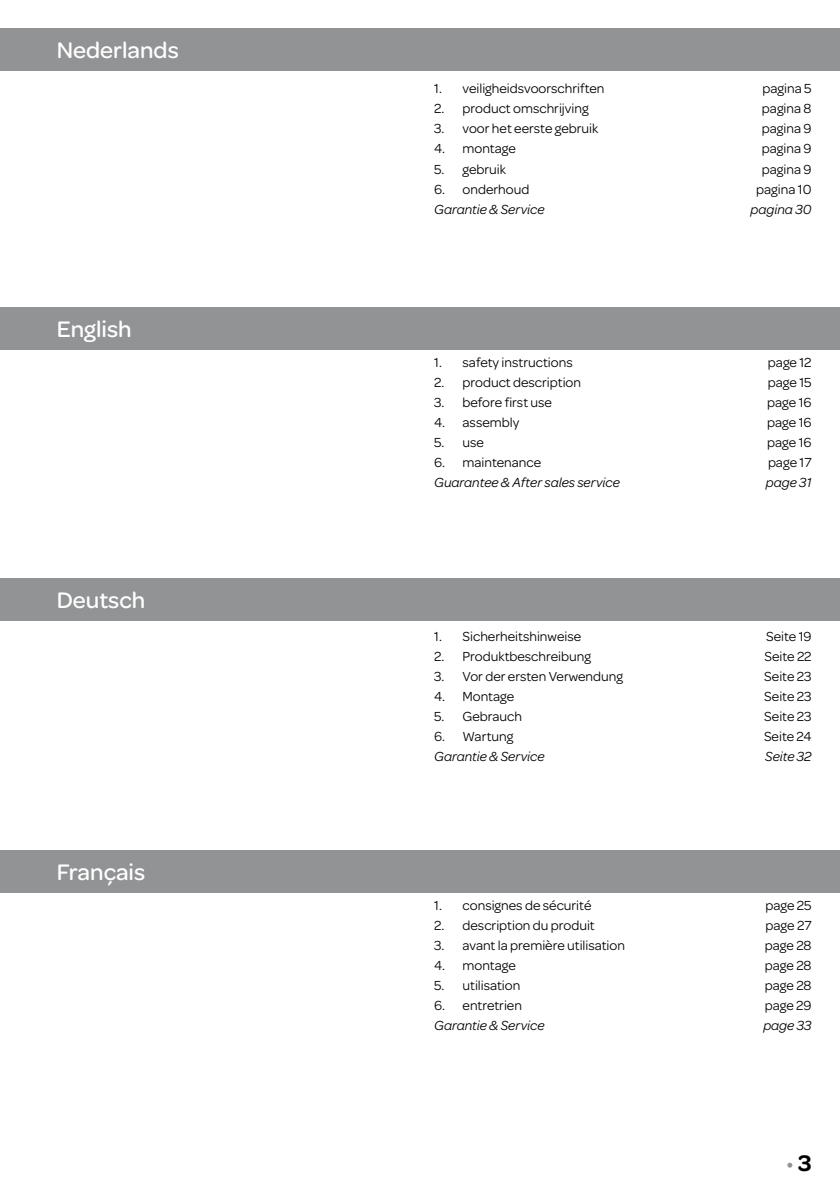
<style>
.page{position:relative;width:840px;height:1191px;background:#fff}
.page>*{position:absolute;margin:0;border:0;box-sizing:border-box;transform-origin:0 0}
.t1{font:500 24px "Omnes";color:#fff}
.t2{font:24px "Omnes";color:#929395}
.t3{font:14px "Omnes";color:#000}
.t4{font:italic 14px "Omnes";color:#000}
.s1{font-weight:600;color:#000}
</style>
<div class="page">
<div style="left:0;top:28px;width:839px;height:43px;background:#929395"></div>
<div style="left:0;top:308px;width:839px;height:42px;background:#929395"></div>
<div style="left:0;top:578px;width:839px;height:43px;background:#929395"></div>
<div style="left:0;top:850px;width:839px;height:43px;background:#929395"></div>
<h1 class="t1" style="left:57px;top:33px;width:123px">Nederlands</h1>
<h1 class="t1" style="left:57px;top:313px;width:76px">English</h1>
<h1 class="t1" style="left:57px;top:583px;width:90px">Deutsch</h1>
<h1 class="t1" style="left:57px;top:855px;width:90px">Français</h1>
<p class="t3" style="left:434px;top:79px;width:172px">1. veiligheidsvoorschriften</p>
<p class="t3" style="left:762px;top:79px;width:51px">pagina 5</p>
<p class="t3" style="left:434px;top:99px;width:156px">2. product omschrijving</p>
<p class="t3" style="left:761px;top:99px;width:51px">pagina 8</p>
<p class="t3" style="left:434px;top:119px;width:165px">3. voor het eerste gebruik</p>
<p class="t3" style="left:761px;top:119px;width:51px">pagina 9</p>
<p class="t3" style="left:434px;top:139px;width:83px">4. montage</p>
<p class="t3" style="left:761px;top:139px;width:51px">pagina 9</p>
<p class="t3" style="left:434px;top:159px;width:73px">5. gebruik</p>
<p class="t3" style="left:761px;top:159px;width:51px">pagina 9</p>
<p class="t3" style="left:434px;top:179px;width:97px">6. onderhoud</p>
<p class="t3" style="left:755px;top:179px;width:57px">pagina 10</p>
<p class="t4" style="left:434px;top:200px;width:112px">Garantie &amp; Service</p>
<p class="t4" style="left:750px;top:200px;width:62px">pagina 30</p>
<p class="t3" style="left:434px;top:353px;width:140px">1. safety instructions</p>
<p class="t3" style="left:767px;top:353px;width:45px">page 12</p>
<p class="t3" style="left:434px;top:373px;width:148px">2. product description</p>
<p class="t3" style="left:767px;top:373px;width:45px">page 15</p>
<p class="t3" style="left:434px;top:393px;width:119px">3. before first use</p>
<p class="t3" style="left:766px;top:393px;width:46px">page 16</p>
<p class="t3" style="left:434px;top:413px;width:87px">4. assembly</p>
<p class="t3" style="left:766px;top:413px;width:46px">page 16</p>
<p class="t3" style="left:434px;top:433px;width:51px">5. use</p>
<p class="t3" style="left:766px;top:433px;width:46px">page 16</p>
<p class="t3" style="left:434px;top:453px;width:109px">6. maintenance</p>
<p class="t3" style="left:767px;top:453px;width:45px">page 17</p>
<p class="t4" style="left:434px;top:473px;width:187px">Guarantee &amp; After sales service</p>
<p class="t4" style="left:765px;top:473px;width:47px">page 31</p>
<p class="t3" style="left:434px;top:626px;width:148px">1. Sicherheitshinweise</p>
<p class="t3" style="left:765px;top:626px;width:47px">Seite 19</p>
<p class="t3" style="left:434px;top:646px;width:158px">2. Produktbeschreibung</p>
<p class="t3" style="left:764px;top:646px;width:49px">Seite 22</p>
<p class="t3" style="left:434px;top:666px;width:190px">3. Vor der ersten Verwendung</p>
<p class="t3" style="left:763px;top:666px;width:49px">Seite 23</p>
<p class="t3" style="left:434px;top:686px;width:81px">4. Montage</p>
<p class="t3" style="left:763px;top:686px;width:49px">Seite 23</p>
<p class="t3" style="left:434px;top:706px;width:89px">5. Gebrauch</p>
<p class="t3" style="left:763px;top:706px;width:49px">Seite 23</p>
<p class="t3" style="left:434px;top:726px;width:81px">6. Wartung</p>
<p class="t3" style="left:763px;top:726px;width:49px">Seite 24</p>
<p class="t4" style="left:434px;top:747px;width:112px">Garantie &amp; Service</p>
<p class="t4" style="left:764px;top:747px;width:48px">Seite 32</p>
<p class="t3" style="left:434px;top:896px;width:159px">1. consignes de sécurité</p>
<p class="t3" style="left:765px;top:896px;width:48px">page 25</p>
<p class="t3" style="left:434px;top:916px;width:162px">2. description du produit</p>
<p class="t3" style="left:765px;top:916px;width:47px">page 27</p>
<p class="t3" style="left:434px;top:936px;width:192px">3. avant la première utilisation</p>
<p class="t3" style="left:764px;top:936px;width:48px">page 28</p>
<p class="t3" style="left:434px;top:956px;width:83px">4. montage</p>
<p class="t3" style="left:764px;top:956px;width:48px">page 28</p>
<p class="t3" style="left:434px;top:976px;width:88px">5. utilisation</p>
<p class="t3" style="left:764px;top:976px;width:48px">page 28</p>
<p class="t3" style="left:434px;top:996px;width:89px">6. entretrien</p>
<p class="t3" style="left:764px;top:996px;width:48px">page 29</p>
<p class="t4" style="left:434px;top:1016px;width:112px">Garantie &amp; Service</p>
<p class="t4" style="left:763px;top:1016px;width:50px">page 33</p>
<h1 class="t2" style="left:785px;top:1146px;width:27px">•<span class="s1">3</span></h1>
</div>
